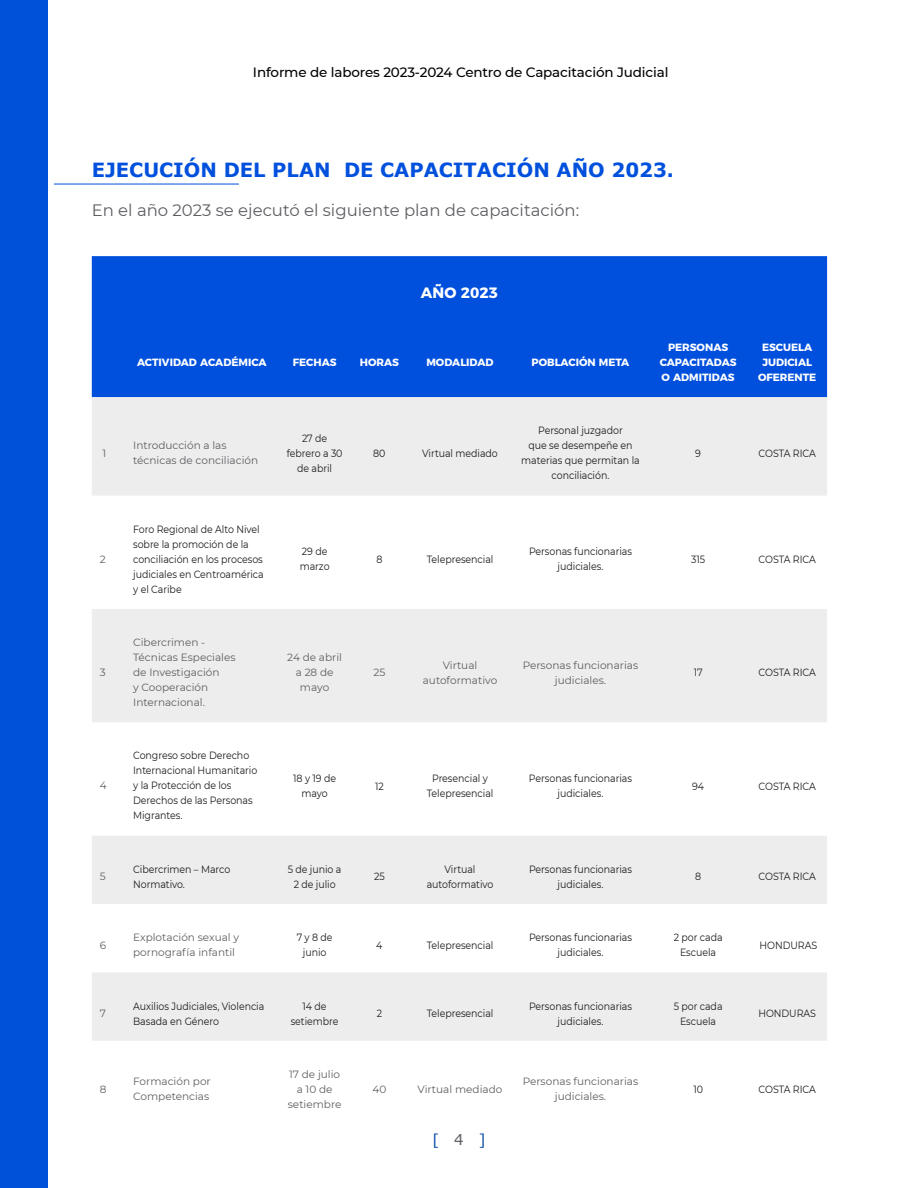
<style>
.page{position:relative;width:918px;height:1188px;background:#fff}
.page>*{position:absolute;margin:0;border:0;box-sizing:border-box;transform-origin:0 0}
.t1{font:700 19.5px "Verdana";color:#0050dd}
.t2{font:16.5px "Montserrat";color:#5e5d62}
.t3{font:700 15px "Montserrat";color:#fff}
.t4{font:15px "Verdana";color:#0248a7}
.t5{font:500 13.5px "Montserrat";letter-spacing:-.01em;color:#000}
.t6{font:10.5px/15px "Montserrat";letter-spacing:-.005em;color:#1b1b1b;text-align:center;scale:.9 1}
.t7{font:10.5px/15px "Montserrat";color:#5e5d62;text-align:center}
.t8{font:700 10.5px/15px "Montserrat";color:#fff;text-align:center}
.s1{color:#5e5d62}
</style>
<div class="page">
<div style="left:0;top:0;width:47px;height:1188px;background:#0051d9"></div>
<hr style="left:54px;top:184px;width:185px;height:1px;background:#0050dd">
<div style="left:92px;top:256px;width:735px;height:141px;background:#0050dd"></div>
<svg style="left:92px;top:397px;width:735px;height:644px;fill:#ededed"></svg>
<p class="t5" style="left:253px;top:63px;width:417px">Informe de labores 2023-2024 Centro de Capacitación Judicial</p>
<h1 class="t1" style="left:92px;top:156px;width:584px">EJECUCIÓN DEL PLAN DE CAPACITACIÓN AÑO 2023.</h1>
<h2 class="t2" style="left:92px;top:199px;width:489px">En el año 2023 se ejecutó el siguiente plan de capacitación:</h2>
<h3 class="t3" style="left:421px;top:280px;width:78px">AÑO 2023</h3>
<p class="t8" style="left:137px;top:354px;width:131px">ACTIVIDAD ACADÉMICA</p>
<p class="t8" style="left:293px;top:354px;width:45px">FECHAS</p>
<p class="t8" style="left:360px;top:354px;width:41px">HORAS</p>
<p class="t8" style="left:426px;top:354px;width:69px">MODALIDAD</p>
<p class="t8" style="left:532px;top:354px;width:99px">POBLACIÓN META</p>
<p class="t7" style="left:103px;top:445px;width:5px">1</p>
<p class="t7" style="left:133px;top:438px;width:127px;text-align:left">Introducción a las técnicas de conciliación</p>
<p class="t6" style="left:287px;top:430px;width:63px">27 de febrero a 30 de abril</p>
<p class="t6" style="left:373px;top:445px;width:15px">80</p>
<p class="t6" style="left:422px;top:445px;width:86px">Virtual mediado</p>
<p class="t6" style="left:521px;top:423px;width:133px">Personal juzgador<br>que se desempeñe en materias que permitan la conciliación.</p>
<p class="t8" style="left:660px;top:339px;width:78px">PERSONAS<br>CAPACITADAS<br>O ADMITIDAS</p>
<p class="t8" style="left:758px;top:339px;width:60px">ESCUELA<br>JUDICIAL<br>OFERENTE</p>
<p class="t6" style="left:695px;top:445px;width:8px">9</p>
<p class="t6" style="left:759px;top:445px;width:65px">COSTA RICA</p>
<p class="t7" style="left:100px;top:551px;width:7px">2</p>
<p class="t7" style="left:100px;top:665px;width:7px">3</p>
<p class="t7" style="left:100px;top:778px;width:8px">4</p>
<p class="t6" style="left:133px;top:521px;width:147px;text-align:left">Foro Regional de Alto Nivel sobre la promoción de la conciliación en los procesos judiciales en Centroamérica y el Caribe</p>
<p class="t7" style="left:133px;top:635px;width:104px;text-align:left">Cibercrimen -<br>Técnicas Especiales de Investigación<br>y Cooperación<br>Internacional.</p>
<p class="t6" style="left:133px;top:748px;width:139px;text-align:left">Congreso sobre Derecho<br>Internacional Humanitario y la Protección de los<br>Derechos de las Personas<br>Migrantes.</p>
<p class="t6" style="left:300px;top:544px;width:35px;text-align:left">29 de marzo</p>
<p class="t6" style="left:376px;top:551px;width:8px">8</p>
<p class="t6" style="left:427px;top:551px;width:76px">Telepresencial</p>
<p class="t6" style="left:529px;top:544px;width:116px">Personas funcionarias judiciales.</p>
<p class="t6" style="left:691px;top:551px;width:17px">315</p>
<p class="t6" style="left:759px;top:551px;width:65px">COSTA RICA</p>
<p class="t7" style="left:287px;top:650px;width:56px">24 de abril a 28 de mayo</p>
<p class="t7" style="left:373px;top:665px;width:13px">25</p>
<p class="t7" style="left:423px;top:657px;width:76px">Virtual autoformativo</p>
<p class="t7" style="left:523px;top:657px;width:117px">Personas funcionarias judiciales.</p>
<p class="t6" style="left:694px;top:665px;width:11px">17</p>
<p class="t6" style="left:759px;top:665px;width:65px">COSTA RICA</p>
<p class="t6" style="left:293px;top:770px;width:49px">18 y 19 de mayo</p>
<p class="t6" style="left:375px;top:778px;width:11px">12</p>
<p class="t6" style="left:427px;top:770px;width:76px">Presencial y<br>Telepresencial</p>
<p class="t6" style="left:529px;top:770px;width:116px">Personas funcionarias judiciales.</p>
<p class="t6" style="left:692px;top:778px;width:15px">94</p>
<p class="t6" style="left:759px;top:778px;width:65px">COSTA RICA</p>
<p class="t7" style="left:100px;top:869px;width:7px">5</p>
<p class="t6" style="left:133px;top:861px;width:109px;text-align:left">Cibercrimen – Marco<br>Normativo.</p>
<p class="t6" style="left:288px;top:861px;width:61px">5 de junio a<br>2 de julio</p>
<p class="t6" style="left:374px;top:869px;width:13px">25</p>
<p class="t6" style="left:427px;top:861px;width:75px">Virtual autoformativo</p>
<p class="t6" style="left:529px;top:861px;width:116px">Personas funcionarias judiciales.</p>
<p class="t6" style="left:695px;top:869px;width:8px">8</p>
<p class="t6" style="left:759px;top:869px;width:65px">COSTA RICA</p>
<p class="t7" style="left:100px;top:937px;width:8px">6</p>
<p class="t7" style="left:133px;top:930px;width:108px;text-align:left">Explotación sexual y pornografía infantil</p>
<p class="t6" style="left:297px;top:930px;width:41px">7 y 8 de junio</p>
<p class="t6" style="left:376px;top:937px;width:8px">4</p>
<p class="t6" style="left:427px;top:937px;width:76px">Telepresencial</p>
<p class="t6" style="left:529px;top:930px;width:116px">Personas funcionarias judiciales.</p>
<p class="t6" style="left:674px;top:930px;width:56px">2 por cada<br>Escuela</p>
<p class="t6" style="left:760px;top:937px;width:66px">HONDURAS</p>
<p class="t7" style="left:100px;top:1005px;width:8px">7</p>
<p class="t6" style="left:133px;top:998px;width:147px;text-align:left">Auxilios Judiciales, Violencia<br>Basada en Género</p>
<p class="t6" style="left:291px;top:998px;width:55px">14 de setiembre</p>
<p class="t6" style="left:377px;top:1005px;width:7px">2</p>
<p class="t6" style="left:427px;top:1005px;width:76px">Telepresencial</p>
<p class="t6" style="left:529px;top:998px;width:116px">Personas funcionarias judiciales.</p>
<p class="t6" style="left:674px;top:998px;width:56px">5 por cada<br>Escuela</p>
<p class="t6" style="left:758px;top:1005px;width:66px">HONDURAS</p>
<p class="t7" style="left:100px;top:1081px;width:8px">8</p>
<p class="t7" style="left:133px;top:1074px;width:79px;text-align:left">Formación por<br>Competencias</p>
<p class="t7" style="left:288px;top:1066px;width:55px">17 de julio a 10 de setiembre</p>
<p class="t7" style="left:372px;top:1081px;width:15px">40</p>
<p class="t7" style="left:418px;top:1081px;width:86px">Virtual mediado</p>
<p class="t7" style="left:523px;top:1074px;width:117px">Personas funcionarias judiciales.</p>
<p class="t6" style="left:693px;top:1081px;width:12px">10</p>
<p class="t6" style="left:759px;top:1081px;width:65px">COSTA RICA</p>
<h3 class="t4" style="left:432px;top:1129px;width:55px">[<span class="s1">4</span>]</h3>
</div>
